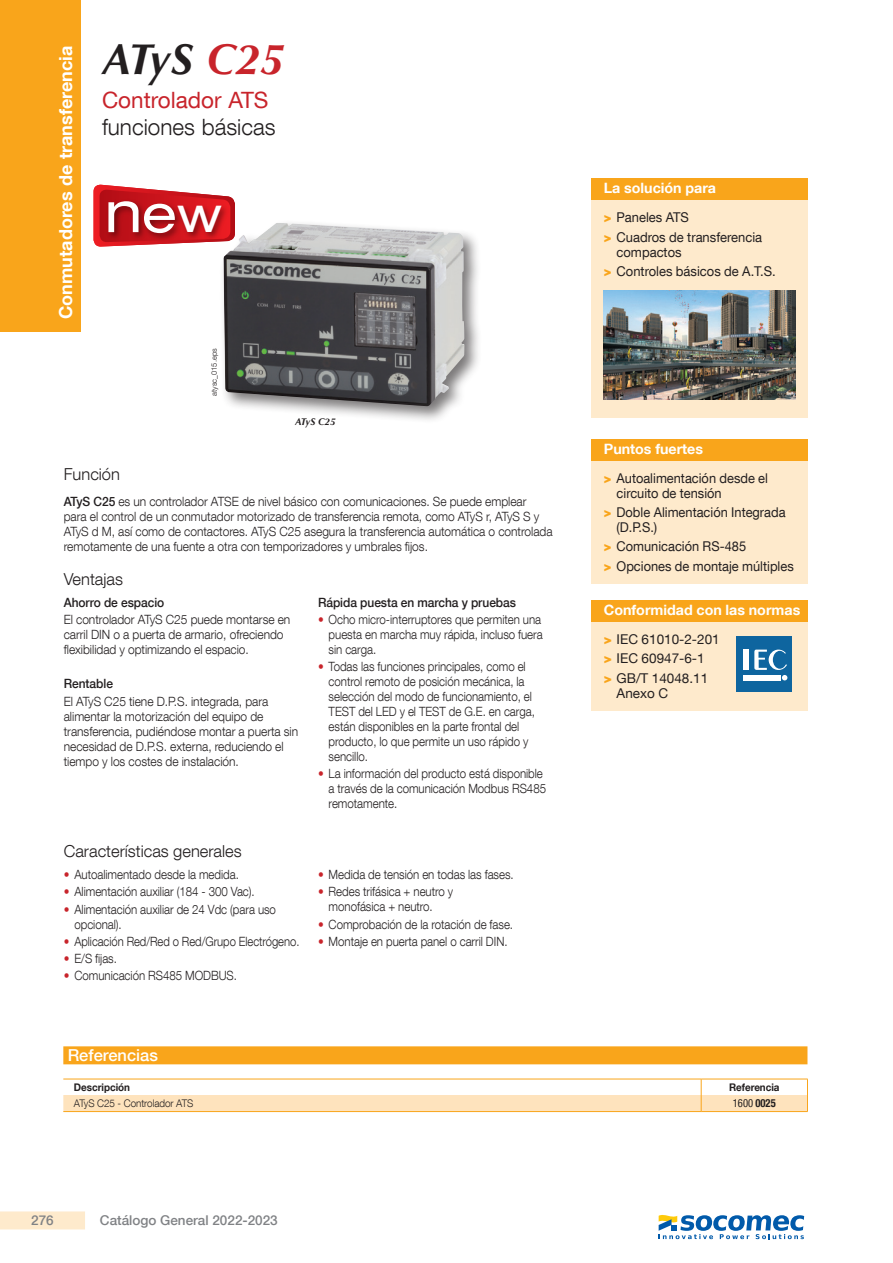
<style>
.page{position:relative;width:893px;height:1263px;background:#fff}
.page>*{position:absolute;margin:0;border:0;box-sizing:border-box;transform-origin:0 0}
.t1{font:expanded 57px "Helvetica Neue LT Com";color:#fff}
.t2{font:italic 700 43.5px "Optima LT Std";color:#231f20}
.t3{font:300 22.5px "Helvetica Neue LT Com";color:#231f20}
.t4{font:22.5px "Helvetica Neue LT Com";color:#c8242b}
.t5{font:700 18px "Helvetica Neue LT Com";color:#fff}
.t6{font:300 16.5px "Helvetica Neue LT Com";color:#231f20}
.t7{font:500 16.5px "Helvetica Neue LT Com";color:#fff}
.t8{font:700 14.25px "Helvetica Neue LT Com";color:#fff}
.t9{font:13.5px/15px "Helvetica Neue LT Com";color:#231f20;scale:.95 1}
.t10{font:13.5px/19.2px "Helvetica Neue LT Com";color:#231f20;scale:.96 1}
.t11{font:13.5px/19.2px "Helvetica Neue LT Com";color:#231f20}
.t12{font:500 13.5px "Helvetica Neue LT Com";color:#808285}
.t13{font:300 12.75px/15px "Helvetica Neue LT Com";letter-spacing:-.005em;color:#231f20;scale:.9 1}
.t14{font:300 12.75px/15px "Helvetica Neue LT Com";letter-spacing:-.005em;color:#231f20;scale:.94 1}
.t15{font:500 12.75px "Helvetica Neue LT Com";letter-spacing:-.005em;color:#231f20;scale:.94 1}
.t16{font:300 12.75px "Helvetica Neue LT Com";letter-spacing:-.005em;color:#231f20;scale:.88 1}
.t17{font:condensed 11.25px "Helvetica Neue LT Com";color:#231f20;scale:.94 1}
.t18{font:300 10.5px "Helvetica Neue LT Com";letter-spacing:-.005em;color:#231f20;scale:.94 1}
.t19{font:700 10.5px "Helvetica Neue LT Com";letter-spacing:-.005em;color:#231f20;scale:.94 1}
.t20{font:italic 700 9.75px "Optima LT Std";color:#231f20}
.t21{font:300 7.5px "Helvetica Neue LT Com";color:#231f20}
.s1{color:#c8242b}
.s2{font-size:52.5px}
.s3{font-size:49.5px}
.s4{font-weight:500}
.s5{font-weight:900;color:#f9a51b}
.s6{font-weight:700}
</style>
<div class="page">
<div style="left:0;top:0;width:81px;height:332px;background:#f9a51b"></div>
<div style="left:0;top:1211px;width:85px;height:18px;background:#feeacc"></div>
<div style="left:591px;top:200px;width:217px;height:218px;background:#feeacc"></div>
<div style="left:591px;top:179px;width:217px;height:21px;background:#f9a51b"></div>
<img style="left:603px;top:291px;width:193px;height:109px">
<div style="left:591px;top:460px;width:217px;height:123px;background:#feeacc"></div>
<div style="left:591px;top:439px;width:217px;height:21px;background:#f9a51b"></div>
<div style="left:63px;top:1046px;width:744px;height:18px;background:#f9a51b"></div>
<svg style="left:63px;top:1079px;width:745px;height:32px"></svg>
<hr style="left:63px;top:1111px;width:638px;height:1px;background:#f9a51b">
<hr style="left:701px;top:1111px;width:107px;height:1px;background:#f9a51b">
<div style="left:591px;top:622px;width:217px;height:88px;background:#feeacc"></div>
<div style="left:591px;top:600px;width:217px;height:22px;background:#f9a51b"></div>
<div style="left:737px;top:636px;width:55px;height:55px;background:#0e659f"></div>
<hr style="left:743px;top:675px;width:37px;height:1px;background:#fff">
<hr style="left:743px;top:677px;width:37px;height:1px;background:#fff">
<hr style="left:743px;top:679px;width:37px;height:1px;background:#fff">
<div style="left:743px;top:649px;width:5px;height:21px;background:#fff"></div>
<svg style="left:754px;top:650px;width:33px;height:30px"></svg>
<div style="left:219px;top:219px;width:263px;height:205px;background:#231f20;opacity:.6"></div>
<img style="left:223px;top:223px;width:241px;height:183px">
<svg style="left:94px;top:185px;width:141px;height:62px"></svg>
<img style="left:100px;top:184px;width:133px;height:72px">
<svg style="left:659px;top:1215px;width:145px;height:24px"></svg>
<h3 class="t5" style="left:54px;top:319px;width:275px;rotate:-90deg">Conmutadores de transferencia</h3>
<h2 class="t2" style="left:102px;top:34px;width:183px">ATyS <span class="s1">C25</span></h2>
<h3 class="t4" style="left:102px;top:86px;width:168px">Controlador ATS</h3>
<h3 class="t3" style="left:102px;top:114px;width:175px">funciones básicas</h3>
<h1 class="t1" style="left:105px;top:176px;width:118px">n<span class="s2">e</span><span class="s3">w</span></h1>
<p class="t21" style="left:209px;top:396px;width:49px;rotate:-90deg">atysc_015.eps</p>
<p class="t20" style="left:295px;top:416px;width:42px">ATyS C25</p>
<p class="t6" style="left:64px;top:464px;width:58px">Función</p>
<p class="t14" style="left:64px;top:493px;width:522px"><span class="s4">ATyS C25</span> es un controlador ATSE de nivel básico con comunicaciones. Se puede emplear para el control de un conmutador motorizado de transferencia remota, como ATyS r, ATyS S y ATyS d M, así como de contactores. ATyS C25 asegura la transferencia automática o controlada remotamente de una fuente a otra con temporizadores y umbrales fijos.</p>
<p class="t6" style="left:64px;top:569px;width:61px">Ventajas</p>
<p class="t15" style="left:64px;top:595px;width:109px">Ahorro de espacio</p>
<p class="t14" style="left:64px;top:612px;width:243px">El controlador ATyS C25 puede montarse en carril DIN o a puerta de armario, ofreciendo flexibilidad y optimizando el espacio.</p>
<p class="t15" style="left:64px;top:676px;width:54px">Rentable</p>
<p class="t14" style="left:64px;top:693px;width:251px">El ATyS C25 tiene D.P.S. integrada, para alimentar la motorización del equipo de transferencia, pudiéndose montar a puerta sin necesidad de D.P.S. externa, reduciendo el tiempo y los costes de instalación.</p>
<p class="t15" style="left:318px;top:595px;width:212px">Rápida puesta en marcha y pruebas</p>
<p class="t13" style="left:329px;top:612px;width:239px;text-indent:-11px"><span class="s1">•</span> Ocho micro-interruptores que permiten una puesta en marcha muy rápida, incluso fuera sin carga.</p>
<p class="t13" style="left:329px;top:659px;width:231px;text-indent:-11px"><span class="s1">•</span> Todas las funciones principales, como el control remoto de posición mecánica, la selección del modo de funcionamiento, el TEST del LED y el TEST de G.E. en carga, están disponibles en la parte frontal del producto, lo que permite un uso rápido y sencillo.</p>
<p class="t13" style="left:329px;top:766px;width:243px;text-indent:-11px"><span class="s1">•</span> La información del producto está disponible a través de la comunicación Modbus RS485 remotamente.</p>
<p class="t6" style="left:64px;top:841px;width:179px">Características generales</p>
<p class="t13" style="left:64px;top:867px;width:196px"><span class="s1">•</span> Autoalimentado desde la medida.</p>
<p class="t13" style="left:64px;top:884px;width:214px"><span class="s1">•</span> Alimentación auxiliar (184 - 300 Vac).</p>
<p class="t13" style="left:74px;top:901px;width:226px;text-indent:-11px"><span class="s1">•</span> Alimentación auxiliar de 24 Vdc (para uso opcional).</p>
<p class="t16" style="left:64px;top:933px;width:269px"><span class="s1">•</span> Aplicación Red/Red o Red/Grupo Electrógeno.</p>
<p class="t13" style="left:64px;top:950px;width:61px"><span class="s1">•</span> E/S fijas.</p>
<p class="t13" style="left:64px;top:967px;width:194px"><span class="s1">•</span> Comunicación RS485 MODBUS.</p>
<p class="t13" style="left:318px;top:867px;width:219px"><span class="s1">•</span> Medida de tensión en todas las fases.</p>
<p class="t13" style="left:329px;top:884px;width:140px;text-indent:-11px"><span class="s1">•</span> Redes trifásica + neutro y monofásica + neutro.</p>
<p class="t13" style="left:318px;top:916px;width:218px"><span class="s1">•</span> Comprobación de la rotación de fase.</p>
<p class="t13" style="left:318px;top:933px;width:212px"><span class="s1">•</span> Montaje en puerta panel o carril DIN.</p>
<p class="t8" style="left:604px;top:179px;width:114px">La solución para</p>
<p class="t10" style="left:604px;top:208px;width:166px"><span class="s5">&gt;</span> Paneles ATS<br><span class="s5">&gt;</span> Cuadros de transferencia</p>
<p class="t10" style="left:604px;top:242px;width:181px;text-indent:13px">compactos<br><span class="s5">&gt;</span> Controles básicos de A.T.S.</p>
<p class="t8" style="left:604px;top:439px;width:101px">Puntos fuertes</p>
<p class="t9" style="left:617px;top:470px;width:161px;text-indent:-13px"><span class="s5">&gt;</span> Autoalimentación desde el circuito de tensión</p>
<p class="t9" style="left:617px;top:505px;width:179px;text-indent:-13px"><span class="s5">&gt;</span> Doble Alimentación Integrada (D.P.S.)</p>
<p class="t9" style="left:604px;top:537px;width:201px;line-height:19.2px"><span class="s5">&gt;</span> Comunicación RS-485<br><span class="s5">&gt;</span> Opciones de montaje múltiples</p>
<p class="t8" style="left:604px;top:601px;width:198px">Conformidad con las normas</p>
<p class="t11" style="left:604px;top:629px;width:117px"><span class="s5">&gt;</span> IEC 61010-2-201 <span class="s5">&gt;</span> IEC 60947-6-1<br><span class="s5">&gt;</span> GB/T 14048.11</p>
<p class="t11" style="left:617px;top:683px;width:53px">Anexo C</p>
<p class="t7" style="left:68px;top:1045px;width:92px">Referencias</p>
<p class="t19" style="left:74px;top:1080px;width:61px">Descripción</p>
<p class="t19" style="left:729px;top:1080px;width:55px">Referencia</p>
<p class="t18" style="left:74px;top:1097px;width:129px">ATyS C25 - Controlador ATS</p>
<p class="t17" style="left:733px;top:1097px;width:47px">1600 <span class="s6">0025</span></p>
<p class="t12" style="left:31px;top:1212px;width:24px">276</p>
<p class="t12" style="left:100px;top:1212px;width:179px">Catálogo General 2022-2023</p>
</div>
